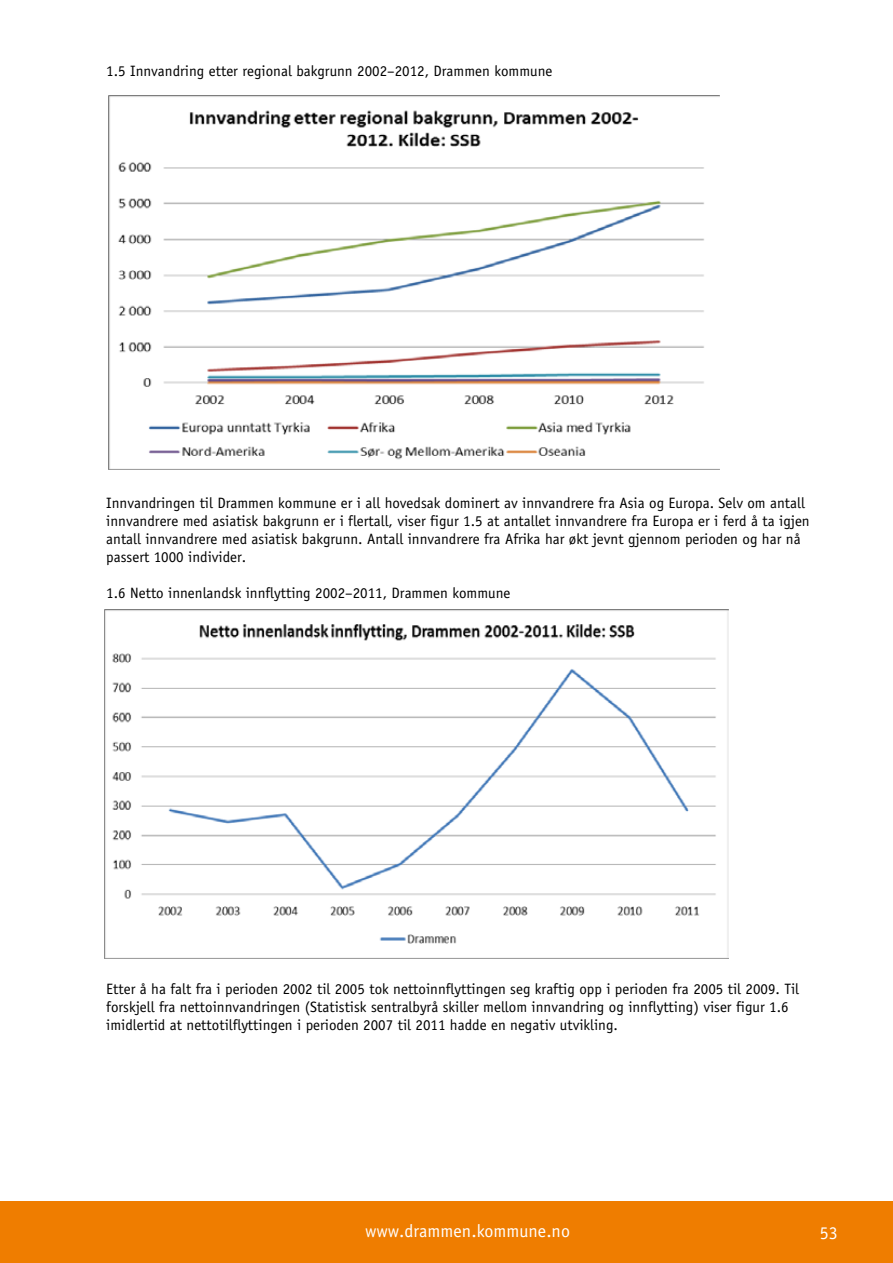
<style>
.page{position:relative;width:893px;height:1263px;background:#fff}
.page>*{position:absolute;margin:0;border:0;box-sizing:border-box;transform-origin:0 0}
.t1{font:18px "Officina Sans";color:#fff}
.t2{font:16.2px/23.2px "Calibri";letter-spacing:.01em;color:#000}
.t3{font:15px/18px "Officina Sans";color:#000}
.t4{font:italic 13.35px "Calibri";letter-spacing:.005em;color:#000}
</style>
<div class="page">
<div style="left:0;top:1202px;width:893px;height:61px;background:#ef7d00"></div>
<img style="left:108px;top:95px;width:612px;height:374px">
<img style="left:105px;top:610px;width:624px;height:349px">
<p class="t4" style="left:108px;top:60px;width:404px">1.5 Innvandring etter regional bakgrunn 2002–2012, Drammen kommune</p>
<p class="t3" style="left:106px;top:62px;width:448px">1.5 Innvandring etter regional bakgrunn 2002–2012, Drammen kommune</p>
<p class="t2" style="left:108px;top:486px;width:672px">Innvandringen til Drammen kommune er i all hovedsak dominert av innvandrere fra Asia og Europa.<br>Selv om antall innvandrere med asiatisk bakgrunn er i flertall, viser figur 1.5 at antallet innvandrere fra Europa er i ferd å ta igjen antall innvandrere med asiatisk bakgrunn. Antall innvandrere fra Afrika</p>
<p class="t3" style="left:106px;top:494px;width:705px">Innvandringen til Drammen kommune er i all hovedsak dominert av innvandrere fra Asia og Europa. Selv om antall innvandrere med asiatisk bakgrunn er i flertall, viser figur 1.5 at antallet innvandrere fra Europa er i ferd å ta igjen antall innvandrere med asiatisk bakgrunn. Antall innvandrere fra Afrika har økt jevnt gjennom perioden og har nå passert 1000 individer.</p>
<p class="t3" style="left:106px;top:584px;width:406px">1.6 Netto innenlandsk innflytting 2002–2011, Drammen kommune</p>
<p class="t2" style="left:105px;top:975px;width:664px">Etter å ha falt fra i perioden 2002 til 2005 tok nettoinnflyttingen seg kraftig opp i perioden fra 2005 til 2009. Til forskjell fra nettoinnvandringen (Statistisk sentralbyrå skiller mellom innvandring og</p>
<p class="t3" style="left:106px;top:980px;width:694px">Etter å ha falt fra i perioden 2002 til 2005 tok nettoinnflyttingen seg kraftig opp i perioden fra 2005 til 2009. Til forskjell fra nettoinnvandringen (Statistisk sentralbyrå skiller mellom innvandring og innflytting) viser figur 1.6 imidlertid at nettotilflyttingen i perioden 2007 til 2011 hadde en negativ utvikling.</p>
<p class="t1" style="left:365px;top:1220px;width:206px">www.drammen.kommune.no</p>
<p class="t1" style="left:820px;top:1222px;width:19px">53</p>
</div>
